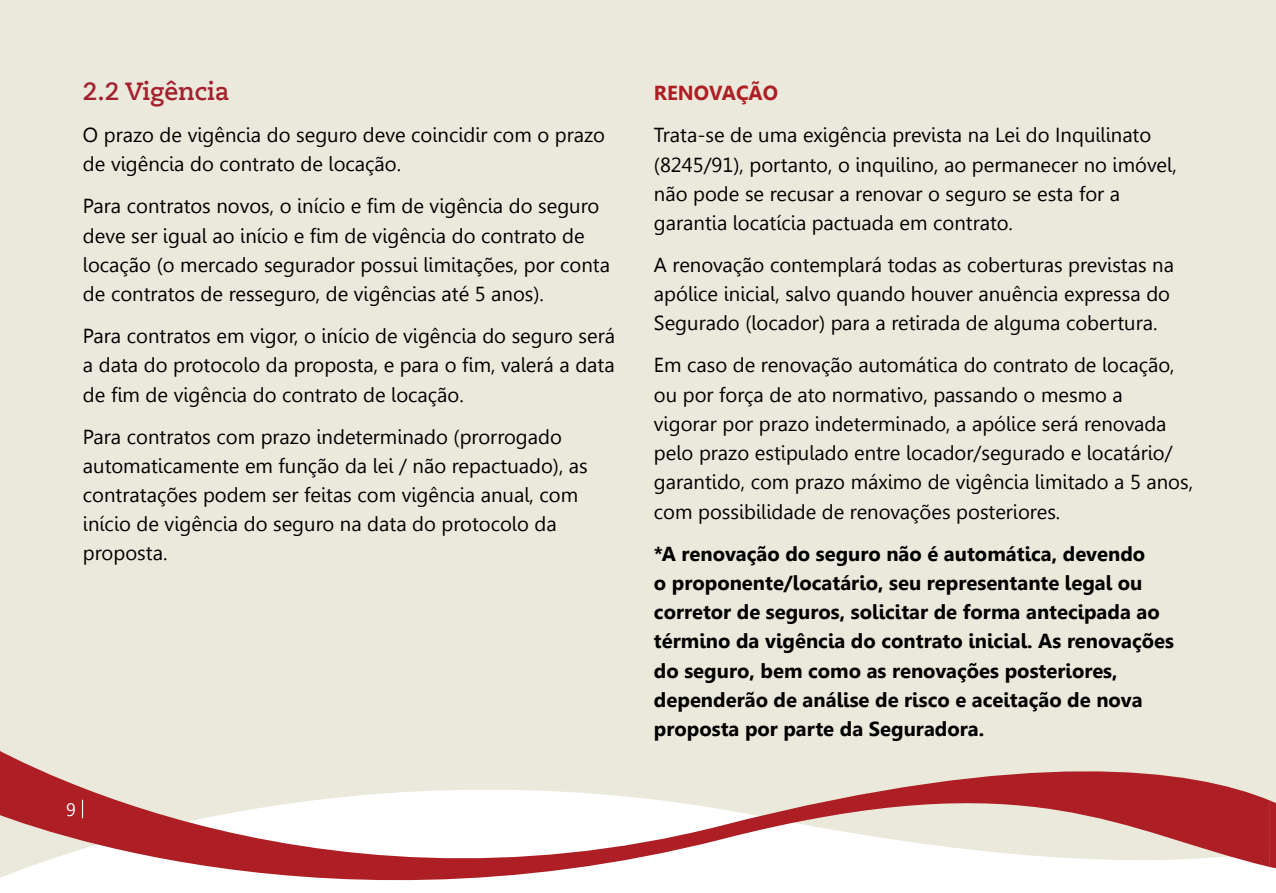
<style>
.page{position:relative;width:1276px;height:893px;background:#ebe9db}
.page>*{position:absolute;margin:0;border:0;box-sizing:border-box;transform-origin:0 0}
.t1{font:700 24.75px "Caecilia LT Pro 75";color:#a3212e}
.t2{font:20.25px/29.2px "Leelawadee";color:#000}
.t3{font:700 20.25px/29.2px "Leelawadee";color:#000}
.t4{font:700 20.25px "Leelawadee";color:#ad1f25}
.t5{font:18px "Leelawadee";color:#fff}
</style>
<div class="page">
<svg style="left:0;top:751px;width:1269px;height:142px"></svg>
<svg style="left:1269px;top:800px;width:7px;height:93px"></svg>
<svg style="left:82px;top:800px;width:1px;height:18px"></svg>
<p class="t1" style="left:83px;top:75px;width:148px">2.2 Vigência</p>
<p class="t2" style="left:83px;top:120px;width:523px">O prazo de vigência do seguro deve coincidir com o prazo de vigência do contrato de locação.</p>
<p class="t2" style="left:83px;top:192px;width:528px">Para contratos novos, o início e fim de vigência do seguro deve ser igual ao início e fim de vigência do contrato de locação (o mercado segurador possui limitações, por conta de contratos de resseguro, de vigências até 5 anos).</p>
<p class="t2" style="left:83px;top:321px;width:533px;text-align:justify">Para contratos em vigor, o início de vigência do seguro será a data do protocolo da proposta, e para o fim, valerá a data de fim de vigência do contrato de locação.</p>
<p class="t2" style="left:83px;top:422px;width:506px">Para contratos com prazo indeterminado (prorrogado automaticamente em função da lei / não repactuado), as contratações podem ser feitas com vigência anual, com início de vigência do seguro na data do protocolo da proposta.</p>
<p class="t5" style="left:66px;top:799px;width:11px">9</p>
<p class="t4" style="left:654px;top:81px;width:126px">RENOVAÇÃO</p>
<p class="t2" style="left:654px;top:121px;width:524px">Trata-se de uma exigência prevista na Lei do Inquilinato (8245/91), portanto, o inquilino, ao permanecer no imóvel, não pode se recusar a renovar o seguro se esta for a garantia locatícia pactuada em contrato.</p>
<p class="t2" style="left:654px;top:250px;width:521px">A renovação contemplará todas as coberturas previstas na apólice inicial, salvo quando houver anuência expressa do<br>Segurado (locador) para a retirada de alguma cobertura.</p>
<p class="t2" style="left:654px;top:351px;width:540px">Em caso de renovação automática do contrato de locação, ou por força de ato normativo, passando o mesmo a<br>vigorar por prazo indeterminado, a apólice será renovada pelo prazo estipulado entre locador/segurado e locatário/ garantido, com prazo máximo de vigência limitado a 5 anos, com possibilidade de renovações posteriores.</p>
<p class="t3" style="left:654px;top:539px;width:521px">*A renovação do seguro não é automática, devendo<br>o proponente/locatário, seu representante legal ou corretor de seguros, solicitar de forma antecipada ao término da vigência do contrato inicial. As renovações do seguro, bem como as renovações posteriores, dependerão de análise de risco e aceitação de nova proposta por parte da Seguradora.</p>
</div>
